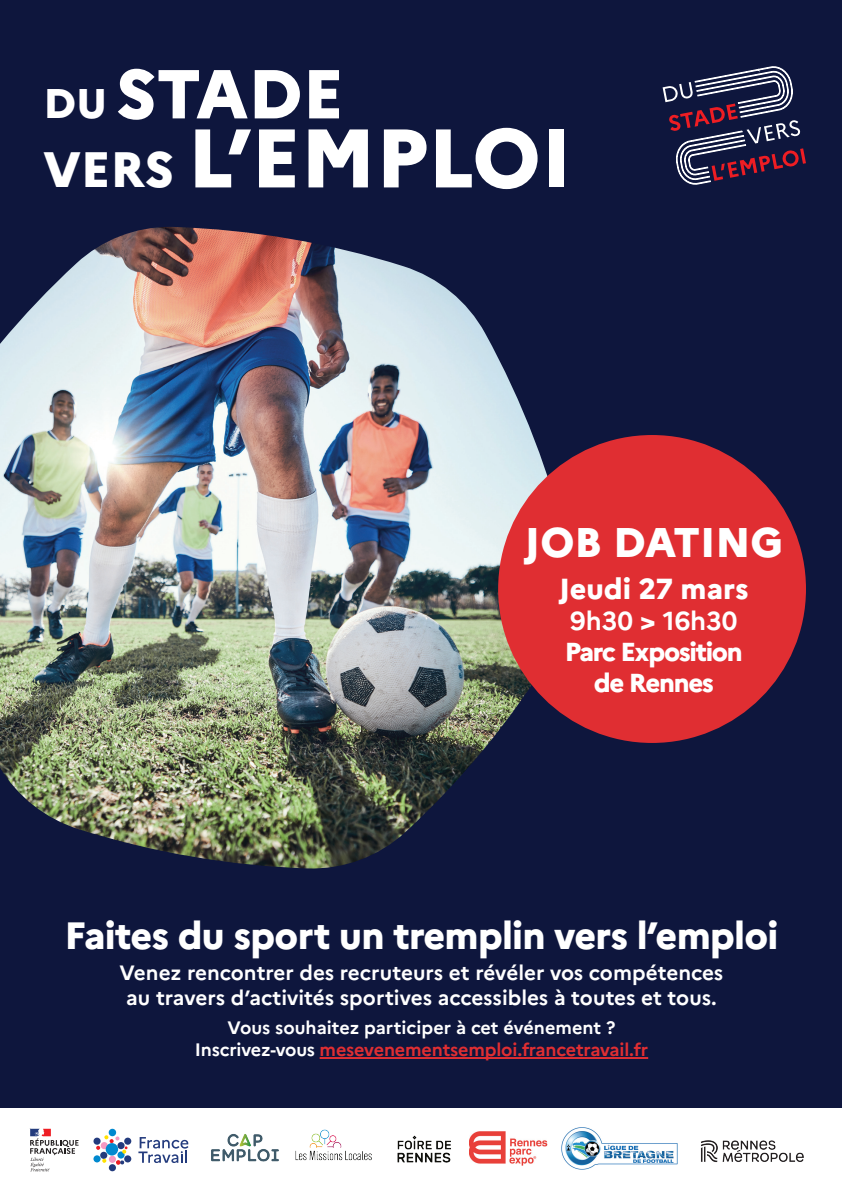
<style>
.page{position:relative;width:842px;height:1191px;background:#fff}
.page>*{position:absolute;margin:0;border:0;box-sizing:border-box;transform-origin:0 0}
.t1{font:800 82.8px "Marianne";color:#fff}
.t2{font:800 69px "Marianne";color:#fff}
.t3{font:800 41.4px "Marianne";color:#fff}
.t4{font:800 38px "Marianne";letter-spacing:-.02em;color:#fff}
.t5{font:800 29px "Marianne";color:#fff}
.t6{font:800 26px/31.2px "Marianne";letter-spacing:-.05em;color:#fff;text-align:center}
.t7{font:700 20.7px/24.8px "Marianne";color:#fff;text-align:center}
.t8{font:700 18px/21.6px "Marianne";letter-spacing:-.01em;color:#fff;text-align:center}
.s1{font-size:41.4px}
.s2{font-size:49.7px}
.s3{font-weight:700}
.s4{color:#e02e32}
</style>
<div class="page">
<img style="left:211px;top:1134px;width:68px;height:28px">
<img style="left:295px;top:1129px;width:77px;height:32px">
<div style="left:0;top:0;width:842px;height:1107px;background:#0e163d"></div>
<svg style="left:663px;top:67px;width:143px;height:117px"></svg>
<img style="left:0;top:227px;width:577px;height:642px">
<div style="left:498px;top:435px;width:308px;height:308px;background:#e02e32;border-radius:50%"></div>
<hr style="left:320px;top:1057px;width:328px;height:2px;background:#e02e32">
<div style="left:124px;top:1155px;width:7px;height:7px;background:#233b7d;border-radius:50%"></div>
<div style="left:109px;top:1164px;width:7px;height:7px;background:#233b7d;border-radius:50%"></div>
<div style="left:124px;top:1137px;width:7px;height:7px;background:#233b7d;border-radius:50%"></div>
<svg style="left:93px;top:1135px;width:35px;height:30px"></svg>
<div style="left:109px;top:1128px;width:7px;height:8px;background:#0089cf;border-radius:50%"></div>
<div style="left:93px;top:1155px;width:8px;height:7px;background:#0089cf;border-radius:50%"></div>
<div style="left:106px;top:1143px;width:12px;height:12px;background:#0089cf;border-radius:50%"></div>
<svg style="left:138px;top:1137px;width:50px;height:26px"></svg>
<svg style="left:30px;top:1128px;width:49px;height:43px"></svg>
<img style="left:397px;top:1135px;width:54px;height:28px">
<img style="left:561px;top:1127px;width:116px;height:42px">
<img style="left:469px;top:1131px;width:78px;height:35px">
<img style="left:701px;top:1140px;width:103px;height:23px">
<h2 class="t2" style="left:43px;top:40px;width:302px"><span class="s1">DU</span> STADE</h2>
<h1 class="t1" style="left:43px;top:94px;width:529px"><span class="s2">VERS</span> L’EMPLOI</h1>
<h3 class="t3" style="left:525px;top:510px;width:260px">JOB DATING</h3>
<h3 class="t5" style="left:559px;top:566px;width:191px">Jeudi 27 mars</h3>
<p class="t6" style="left:565px;top:603px;width:180px"><span class="s3">9h30</span> &gt; <span class="s3">16h30<br></span>Parc Exposition de Rennes</p>
<h3 class="t4" style="left:65px;top:906px;width:715px">Faites du sport un tremplin vers l’emploi</h3>
<p class="t7" style="left:120px;top:958px;width:605px">Venez rencontrer des recruteurs et révéler vos compétences au travers d’activités sportives accessibles à toutes et tous.</p>
<p class="t8" style="left:195px;top:1015px;width:455px">Vous souhaitez participer à cet événement ?<br>Inscrivez-vous <span class="s4">mesevenementsemploi.francetravail.fr</span></p>
</div>
